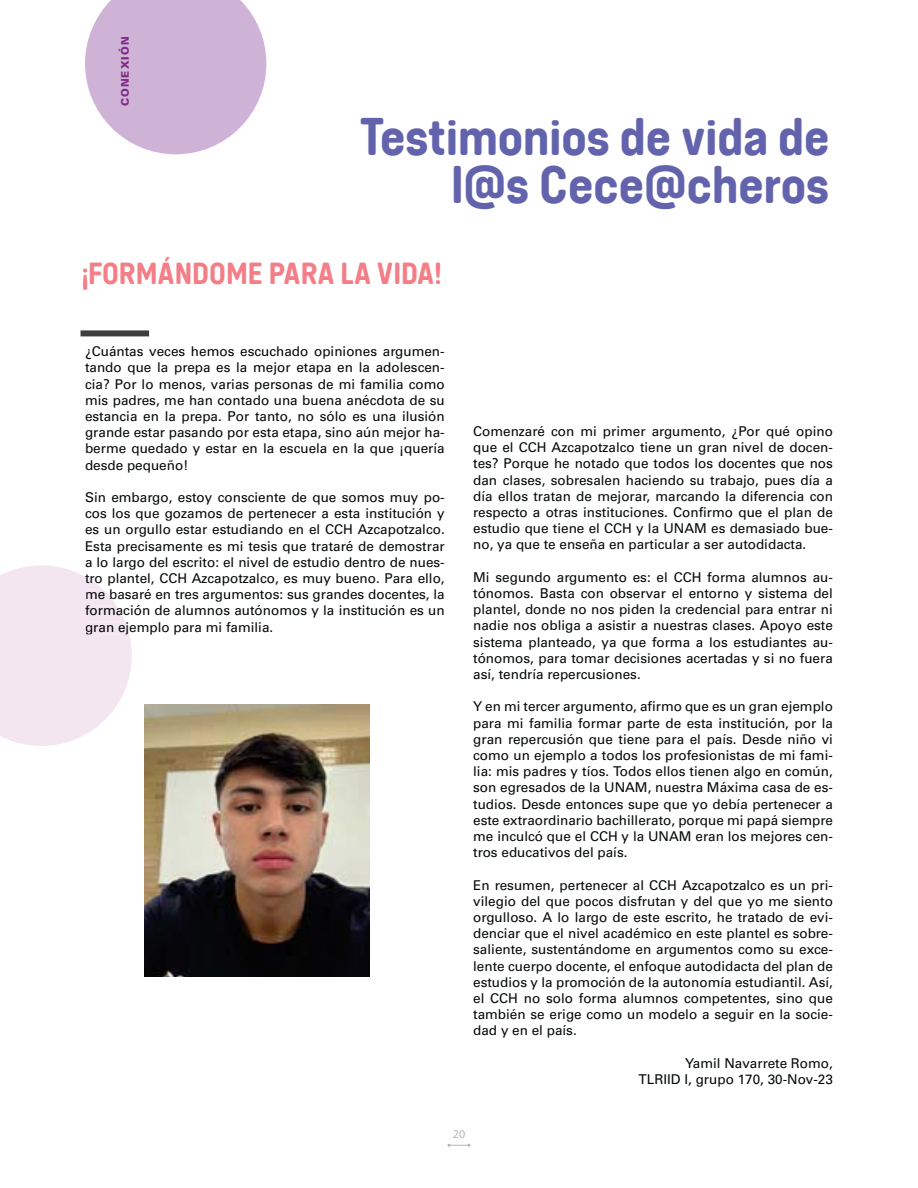
<style>
.page{position:relative;width:918px;height:1188px;background:#fff}
.page>*{position:absolute;margin:0;border:0;box-sizing:border-box;transform-origin:0 0}
.t1{font:49.5px/48px "Colatera Soft";color:#6363ad;text-align:right}
.t2{font:28.5px "Colatera Soft";color:#f37e87}
.t3{font:13.5px/16.2px "Univers LT 55 Rm";color:#030806;text-align:justify}
.t4{font:12px "Myriad Pro";color:#b4b6b8}
.t5{font:10.5px "Univers LT 75 Blk";letter-spacing:.1em;color:#802987}
.s1{color:#010202}
</style>
<div class="page">
<svg style="left:85px;top:0;width:181px;height:154px"></svg>
<svg style="left:448px;top:1144px;width:22px;height:3px"></svg>
<div style="left:81px;top:330px;width:68px;height:6px;background:#3e3e41"></div>
<svg style="left:0;top:565px;width:132px;height:181px"></svg>
<img style="left:145px;top:705px;width:225px;height:271px">
<p class="t5" style="left:118px;top:106px;width:71px;rotate:-90deg">CONEXIÓN</p>
<h1 class="t1" style="left:360px;top:112px;width:471px">Testimonios de vida de l@s Cece@cheros</h1>
<h2 class="t2" style="left:82px;top:256px;width:361px">¡FORMÁNDOME PARA LA VIDA!</h2>
<p class="t3" style="left:85px;top:343px;width:361px">¿Cuántas veces hemos escuchado opiniones argumen&shy;tando que la prepa es la mejor etapa en la adolescen&shy;cia? Por lo menos, varias personas de mi familia como mis padres, me han contado una buena anécdota de su estancia en la prepa. Por tanto, no sólo es una ilusión grande estar pasando por esta etapa, sino aún mejor ha&shy;berme quedado y estar en la escuela en la que ¡quería desde pequeño!</p>
<p class="t3" style="left:85px;top:489px;width:361px">Sin embargo, estoy consciente de que somos muy po&shy;cos los que gozamos de pertenecer a esta institución y es un orgullo estar estudiando en el CCH Azcapotzalco.<br>Esta precisamente es mi tesis que trataré de demostrar a lo largo del escrito: el nivel de estudio dentro de nues&shy;<span class="s1">tro</span> plantel, CCH Azcapotzalco, es muy bueno. Para ello, <span class="s1">me b</span>asaré en tres argumentos: sus grandes docentes, la <span class="s1">forma</span>ción de alumnos autónomos y la institución es un <span class="s1">gran ej</span>emplo para mi familia.</p>
<p class="t3" style="left:473px;top:423px;width:361px">Comenzaré con mi primer argumento, ¿Por qué opino que el CCH Azcapotzalco tiene un gran nivel de docen&shy;tes? Porque he notado que todos los docentes que nos dan clases, sobresalen haciendo su trabajo, pues día a día ellos tratan de mejorar, marcando la diferencia con respecto a otras instituciones. Confirmo que el plan de estudio que tiene el CCH y la UNAM es demasiado bue&shy;no, ya que te enseña en particular a ser autodidacta.</p>
<p class="t3" style="left:473px;top:569px;width:361px">Mi segundo argumento es: el CCH forma alumnos au&shy;tónomos. Basta con observar el entorno y sistema del plantel, donde no nos piden la credencial para entrar ni nadie nos obliga a asistir a nuestras clases. Apoyo este sistema planteado, ya que forma a los estudiantes au&shy;tónomos, para tomar decisiones acertadas y si no fuera así, tendría repercusiones.</p>
<p class="t3" style="left:473px;top:699px;width:361px">Y en mi tercer argumento, afirmo que es un gran ejemplo para mi familia formar parte de esta institución, por la gran repercusión que tiene para el país. Desde niño vi como un ejemplo a todos los profesionistas de mi fami&shy;lia: mis padres y tíos. Todos ellos tienen algo en común, son egresados de la UNAM, nuestra Máxima casa de es&shy;tudios. Desde entonces supe que yo debía pertenecer a este extraordinario bachillerato, porque mi papá siempre me inculcó que el CCH y la UNAM eran los mejores cen&shy;tros educativos del país.</p>
<p class="t3" style="left:473px;top:877px;width:361px">En resumen, pertenecer al CCH Azcapotzalco es un pri&shy;vilegio del que pocos disfrutan y del que yo me siento orgulloso. A lo largo de este escrito, he tratado de evi&shy;denciar que el nivel académico en este plantel es sobre&shy;saliente, sustentándome en argumentos como su exce&shy;lente cuerpo docente, el enfoque autodidacta del plan de estudios y la promoción de la autonomía estudiantil. Así, el CCH no solo forma alumnos competentes, sino que también se erige como un modelo a seguir en la socie&shy;dad y en el país.</p>
<p class="t3" style="left:639px;top:1055px;width:196px;text-align:right">Yamil Navarrete Romo,<br>TLRIID I, grupo 170, 30-Nov-23</p>
<p class="t4" style="left:453px;top:1127px;width:14px">20</p>
</div>
